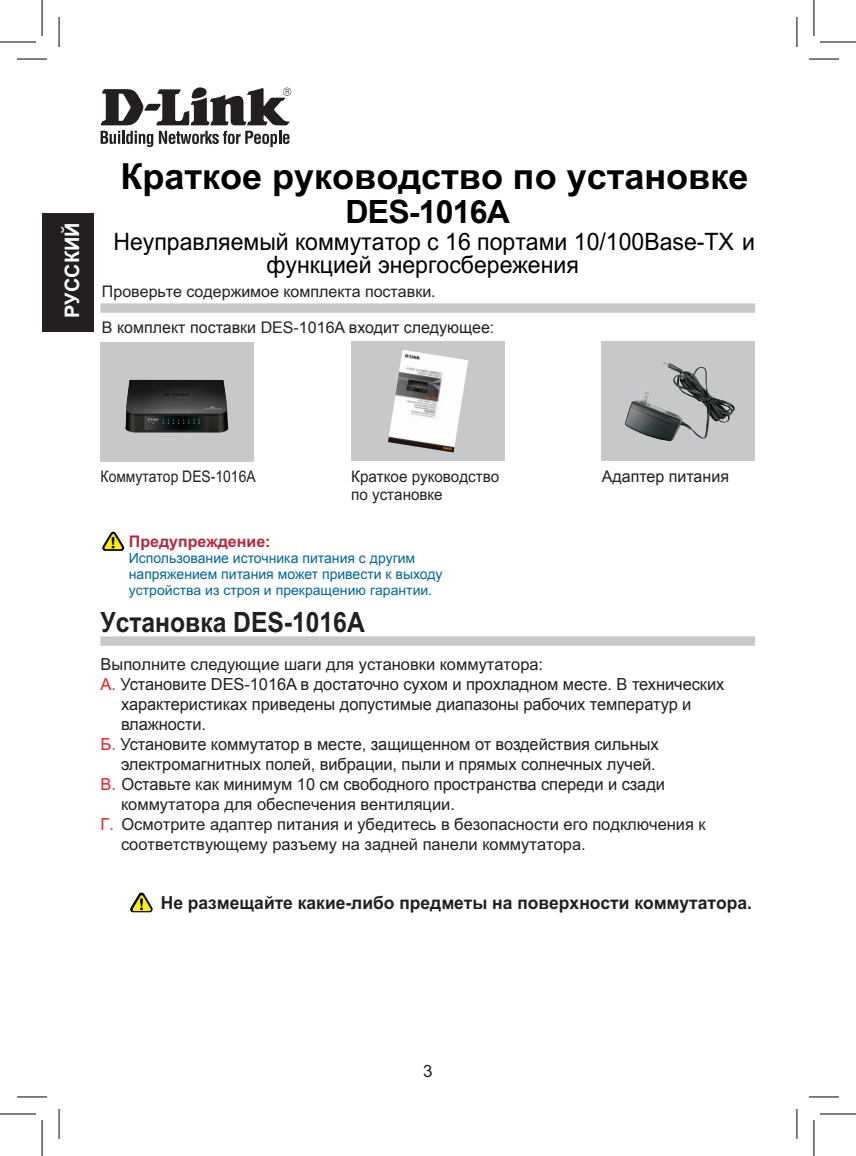
<style>
.page{position:relative;width:856px;height:1156px;background:#fff}
.page>*{position:absolute;margin:0;border:0;box-sizing:border-box;transform-origin:0 0}
.t1{font:700 36px "Arial";letter-spacing:.005em;color:#000}
.t2{font:700 32px "Arial";letter-spacing:-.025em;color:#000}
.t3{font:700 28px "Arial";letter-spacing:.005em;color:#231f20;scale:.88 1}
.t4{font:24px "Arial";letter-spacing:.005em;color:#000;scale:.96 1}
.t5{font:700 20px "Arial";letter-spacing:.005em;color:#fff}
.t6{font:700 18px "Arial";letter-spacing:.005em;color:#231f20}
.t7{font:17px "Arial";color:#231f20}
.t8{font:16.6px "Arial";letter-spacing:-.005em;color:#231f20}
.t9{font:16px "Arial";letter-spacing:.005em;color:#231f20}
.t10{font:16px/18px "Arial";letter-spacing:.005em;color:#231f20;scale:.95 1}
.t11{font:16px "Arial";letter-spacing:.005em;color:#231f20;scale:.87 1}
.t12{font:700 16px "Arial";letter-spacing:.005em;color:#b52842}
.t13{font:14px/16px "Arial";color:#00689a}
.s1{color:#ee1d23}
</style>
<div class="page">
<div style="left:42px;top:213px;width:51px;height:119px;background:#231f20"></div>
<svg style="left:100px;top:131px;width:53px;height:16px"></svg>
<svg style="left:159px;top:131px;width:130px;height:16px"></svg>
<svg style="left:100px;top:87px;width:191px;height:38px"></svg>
<div style="left:100px;top:636px;width:654px;height:10px;background:#c7c8ca"></div>
<div style="left:100px;top:303px;width:654px;height:10px;background:#c7c8ca"></div>
<img style="left:103px;top:531px;width:10px;height:15px">
<img style="left:130px;top:892px;width:11px;height:19px">
<div style="left:601px;top:342px;width:153px;height:119px;background:#c7c8ca"></div>
<img style="left:624px;top:362px;width:111px;height:80px">
<div style="left:351px;top:342px;width:153px;height:119px;background:#c7c8ca"></div>
<img style="left:388px;top:350px;width:80px;height:102px">
<div style="left:100px;top:342px;width:153px;height:119px;background:#c7c8ca"></div>
<img style="left:125px;top:379px;width:104px;height:54px">
<hr style="left:17px;top:59px;width:30px;height:1px;background:#000">
<hr style="left:808px;top:59px;width:30px;height:1px;background:#000">
<hr style="left:17px;top:1096px;width:30px;height:1px;background:#000">
<hr style="left:808px;top:1096px;width:30px;height:1px;background:#000">
<hr style="left:59px;top:17px;width:1px;height:30px;background:#000">
<hr style="left:59px;top:1108px;width:1px;height:30px;background:#000">
<hr style="left:796px;top:17px;width:1px;height:30px;background:#000">
<hr style="left:796px;top:1108px;width:1px;height:30px;background:#000">
<hr style="left:0;top:42px;width:36px;height:1px;background:#000">
<hr style="left:819px;top:42px;width:36px;height:1px;background:#000">
<hr style="left:0;top:1113px;width:36px;height:1px;background:#000">
<hr style="left:819px;top:1113px;width:36px;height:1px;background:#000">
<hr style="left:42px;top:0;width:1px;height:36px;background:#000">
<hr style="left:42px;top:1119px;width:1px;height:36px;background:#000">
<hr style="left:813px;top:0;width:1px;height:36px;background:#000">
<hr style="left:813px;top:1119px;width:1px;height:36px;background:#000">
<p class="t5" style="left:61px;top:318px;width:97px;rotate:-90deg">РУССКИЙ</p>
<h1 class="t1" style="left:120px;top:156px;width:628px">Краткое руководство по установке</h1>
<h2 class="t2" style="left:345px;top:191px;width:166px">DES-1016A</h2>
<h3 class="t4" style="left:113px;top:229px;width:669px">Неуправляемый коммутатор с 16 портами 10/100Base-TX и</h3>
<h3 class="t4" style="left:266px;top:252px;width:326px">функцией энергосбережения</h3>
<p class="t9" style="left:102px;top:282px;width:335px">Проверьте содержимое комплекта поставки.</p>
<p class="t9" style="left:102px;top:317px;width:393px">В комплект поставки DES-1016A входит следующее:</p>
<p class="t11" style="left:100px;top:467px;width:180px">Коммутатор DES-1016A</p>
<p class="t10" style="left:351px;top:467px;width:157px">Краткое руководство по установке</p>
<p class="t9" style="left:601px;top:465px;width:129px">Адаптер питания</p>
<p class="t12" style="left:129px;top:532px;width:143px">Предупреждение:</p>
<p class="t13" style="left:129px;top:550px;width:315px">Использование источника питания с другим напряжением питания может привести к выходу устройства из строя и прекращению гарантии.</p>
<h3 class="t3" style="left:100px;top:607px;width:301px">Установка DES-1016A</h3>
<p class="t8" style="left:100px;top:655px;width:444px">Выполните следующие шаги для установки коммутатора:</p>
<p class="t8" style="left:100px;top:673px;width:625px"><span class="s1">А.</span> Установите DES-1016A в достаточно сухом и прохладном месте. В технических</p>
<p class="t8" style="left:121px;top:693px;width:571px">характеристиках приведены допустимые диапазоны рабочих температур и</p>
<p class="t8" style="left:121px;top:713px;width:87px">влажности.</p>
<p class="t8" style="left:100px;top:733px;width:559px"><span class="s1">Б.</span> Установите коммутатор в месте, защищенном от воздействия сильных</p>
<p class="t8" style="left:121px;top:753px;width:536px">электромагнитных полей, вибрации, пыли и прямых солнечных лучей.</p>
<p class="t8" style="left:100px;top:773px;width:565px"><span class="s1">В.</span> Оставьте как минимум 10 см свободного пространства спереди и сзади</p>
<p class="t8" style="left:121px;top:795px;width:335px">коммутатора для обеспечения вентиляции.</p>
<p class="t8" style="left:100px;top:815px;width:606px"><span class="s1">Г.</span> Осмотрите адаптер питания и убедитесь в безопасности его подключения к</p>
<p class="t8" style="left:121px;top:835px;width:466px">соответствующему разъему на задней панели коммутатора.</p>
<p class="t6" style="left:161px;top:893px;width:592px">Не размещайте какие-либо предметы на поверхности коммутатора.</p>
<p class="t7" style="left:423px;top:1061px;width:11px">3</p>
</div>
